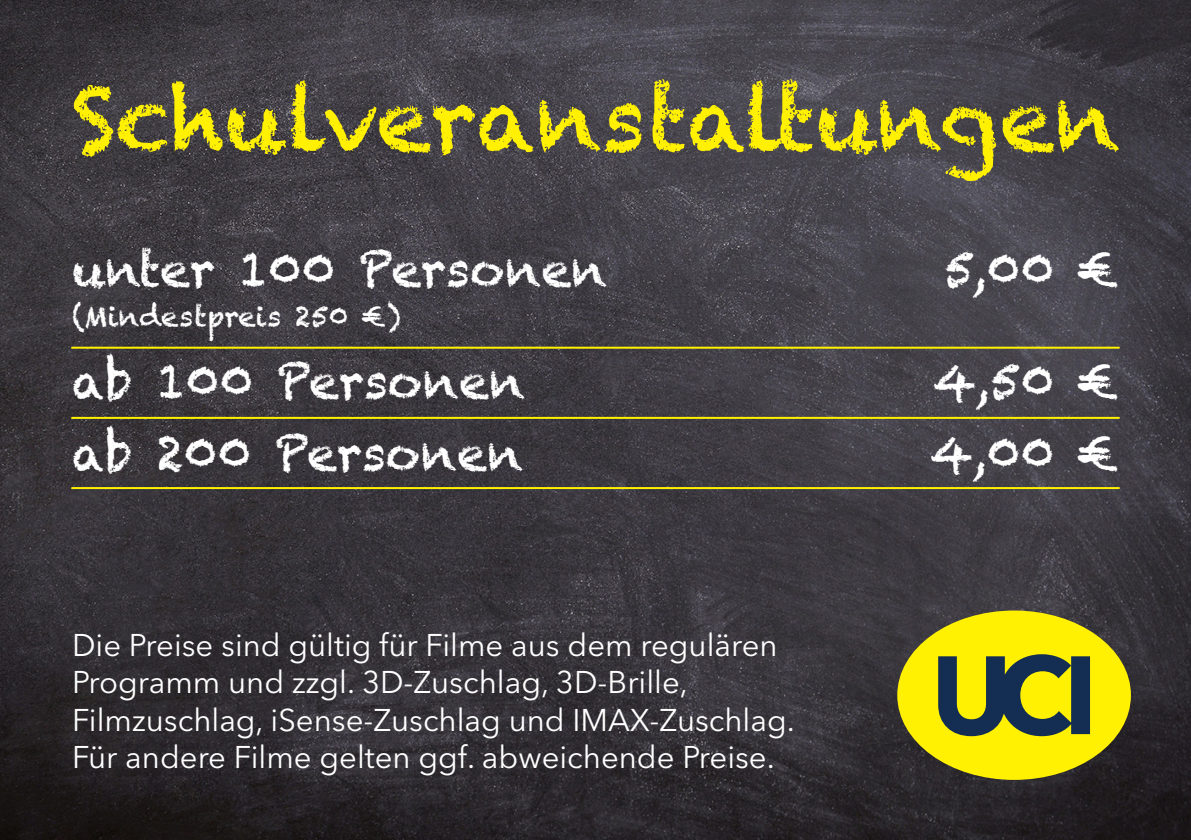
<style>
.page{position:relative;width:1191px;height:840px;background:#fff}
.page>*{position:absolute;margin:0;border:0;box-sizing:border-box;transform-origin:0 0}
.t1{font:87.6px "Chalkduster";color:#fff101}
.t2{font:48px "Chalkduster";color:#fff}
.t3{font:31.2px/37.4px "Avenir Next LT Pro";color:#fff}
.t4{font:28px "Chalkduster";color:#fff}
</style>
<div class="page">
<img style="left:0;top:0;width:1191px;height:839px">
<div style="left:897px;top:610px;width:234px;height:169px;background:#fff101;border-radius:50%"></div>
<svg style="left:938px;top:654px;width:152px;height:81px"></svg>
<hr style="left:72px;top:346px;width:1047px;height:2px;background:#fff101">
<hr style="left:72px;top:416px;width:1047px;height:2px;background:#fff101">
<hr style="left:72px;top:487px;width:1047px;height:2px;background:#fff101">
<h1 class="t1" style="left:72px;top:68px;width:1049px">Schulveranstaltungen</h1>
<h2 class="t2" style="left:72px;top:241px;width:537px">unter 100 Personen</h2>
<h2 class="t2" style="left:943px;top:241px;width:178px">5,00 €</h2>
<p class="t4" style="left:72px;top:300px;width:330px">(Mindestpreis 250 €)</p>
<h2 class="t2" style="left:72px;top:353px;width:454px">ab 100 Personen</h2>
<h2 class="t2" style="left:933px;top:353px;width:189px">4,50 €</h2>
<h2 class="t2" style="left:72px;top:425px;width:452px">ab 200 Personen</h2>
<h2 class="t2" style="left:929px;top:425px;width:192px">4,00 €</h2>
<p class="t3" style="left:72px;top:625px;width:724px">Die Preise sind gültig für Filme aus dem regulären Programm und zzgl. 3D-Zuschlag, 3D-Brille, Filmzuschlag, iSense-Zuschlag und IMAX-Zuschlag.<br>Für andere Filme gelten ggf. abweichende Preise.</p>
</div>
